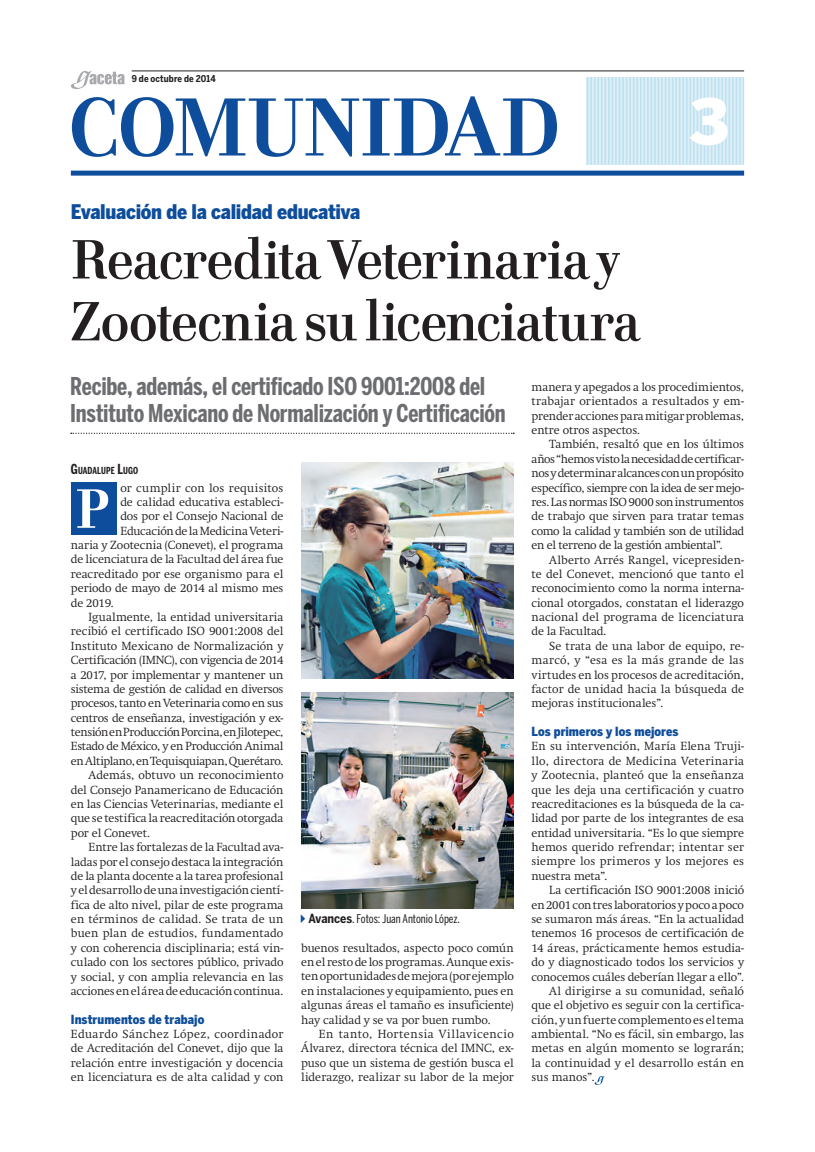
<style>
.page{position:relative;width:815px;height:1152px;background:#fff}
.page>*{position:absolute;margin:0;border:0;box-sizing:border-box;transform-origin:0 0}
.t1{font:700 83.75px "Cellini TF";letter-spacing:-.015em;color:#0d4d9b}
.t2{font:900 62.5px "Benton Sans";color:#fff}
._3_0_Tex_Cap_4{font:700 56.38px "Cellini TF";color:#fff}
._1_0_Cabeza_Principa{font:700 56.25px/61.9px "Cellini TF";letter-spacing:-.01em;color:#231f20;scale:.95 1}
._2_0_Sumario_2{font:700 extra-condensed 24.38px/27.5px "Benton Sans";letter-spacing:-.01em;color:#6c6d70}
._0_0_Balazo{font:900 condensed 20px "Benton Sans";letter-spacing:-.015em;color:#0d4d9b}
._3_0_Descanso{font:900 condensed 12.5px "Benton Sans";letter-spacing:.005em;color:#0d4d9b}
.t3{font:extra-condensed 11.88px "Benton Sans";letter-spacing:-.005em;color:#231f20}
._3_0_Texto{font:300 11.62px/14.4px "Swift";color:#231f20;text-align:justify}
._3_0_Tex_s_sangria{font:300 11.62px/14.4px "Swift";letter-spacing:.01em;color:#231f20;text-align:justify}
._3_0_Tex_Cap_4-2{font:300 11.62px "Swift";color:#231f20}
._3_0_Tex_Cap_4-3{font:300 11.62px "Swift";letter-spacing:.02em;color:#231f20}
._4_0_Crédito_nota{font:700 extra-condensed 9.62px "Benton Sans";letter-spacing:.01em;color:#231f20}
.t4{font:700 condensed 9.38px "Benton Sans";letter-spacing:.01em;color:#231f20}
.s1{font-size:13.75px}
.s2{font-weight:700;font-stretch:condensed;font-size:12.5px}
</style>
<div class="page">
<div style="left:71px;top:171px;width:673px;height:5px;background:#0d4d9b"></div>
<svg style="left:587px;top:77px;width:157px;height:88px;background:#cee8f3"></svg>
<svg style="left:71px;top:71px;width:53px;height:18px"></svg>
<hr style="left:132px;top:71px;width:612px;height:1px;background:#231f20">
<div style="left:71px;top:482px;width:46px;height:52px;background:#0d4d9b"></div>
<svg style="left:71px;top:433px;width:443px;height:1px"></svg>
<svg style="left:595px;top:1076px;width:10px;height:8px"></svg>
<img style="left:301px;top:463px;width:213px;height:215px">
<img style="left:301px;top:693px;width:213px;height:215px">
<p class="t4" style="left:132px;top:73px;width:86px">9 de octubre de 2014</p>
<h1 class="t1" style="left:68px;top:78px;width:495px">COMUNIDAD</h1>
<p class="t2" style="left:689px;top:84px;width:41px">3</p>
<p class="_0_0_Balazo" style="left:71px;top:200px;width:291px">Evaluación de la calidad educativa</p>
<p class="_1_0_Cabeza_Principa" style="left:71px;top:227px;width:601px">Reacredita Veterinaria y<br>Zootecnia su licenciatura</p>
<p class="_2_0_Sumario_2" style="left:70px;top:372px;width:437px">Recibe, además, el certificado ISO 9001:2008 del<br>Instituto Mexicano de Normalización y Certificación</p>
<p class="_3_0_Texto" style="left:531px;top:380px;width:214px">manera y apegados a los procedimientos, trabajar orientados a resultados y em&shy;prender acciones para mitigar problemas, entre otros aspectos.</p>
<p class="_3_0_Texto" style="left:531px;top:437px;width:214px;text-indent:18px">También, resaltó que en los últimos años “hemos visto la necesidad de certificar&shy;nos y determinar alcances con un propósito específico, siempre con la idea de ser mejo&shy;res. Las normas ISO 9000 son instrumentos de trabajo que sirven para tratar temas como la calidad y también son de utilidad en el terreno de la gestión ambiental”.</p>
<p class="_3_0_Texto" style="left:531px;top:552px;width:214px;text-indent:18px">Alberto Arrés Rangel, vicepresiden&shy;te del Conevet, mencionó que tanto el reconocimiento como la norma interna&shy;cional otorgados, constatan el liderazgo nacional del programa de licenciatura de la Facultad.</p>
<p class="_3_0_Texto" style="left:531px;top:638px;width:214px;text-indent:18px">Se trata de una labor de equipo, re&shy;marcó, y “esa es la más grande de las virtudes en los procesos de acreditación, factor de unidad hacia la búsqueda de mejoras institucionales”.</p>
<p class="_3_0_Descanso" style="left:531px;top:724px;width:149px">Los primeros y los mejores</p>
<p class="_3_0_Tex_s_sangria" style="left:531px;top:739px;width:214px">En su intervención, María Elena Truji&shy;llo, directora de Medicina Veterinaria y Zootecnia, planteó que la enseñanza que les deja una certificación y cuatro reacreditaciones es la búsqueda de la ca&shy;lidad por parte de los integrantes de esa entidad universitaria. “Es lo que siempre hemos querido refrendar; intentar ser siempre los primeros y los mejores es nuestra meta”.</p>
<p class="_3_0_Texto" style="left:531px;top:883px;width:214px;text-indent:18px">La certificación ISO 9001:2008 inició en 2001 con tres laboratorios y poco a poco se sumaron más áreas. “En la actualidad tenemos 16 procesos de certificación de 14 áreas, prácticamente hemos estudia&shy;do y diagnosticado todos los servicios y conocemos cuáles deberían llegar a ello”.</p>
<p class="_3_0_Texto" style="left:531px;top:983px;width:214px;text-indent:18px">Al dirigirse a su comunidad, señaló que el objetivo es seguir con la certifica&shy;ción, y un fuerte complemento es el tema ambiental. “No es fácil, sin embargo, las metas en algún momento se lograrán; la continuidad y el desarrollo están en sus manos”.</p>
<p class="_4_0_Crédito_nota" style="left:71px;top:465px;width:69px"><span class="s1">G</span>UADALUPE <span class="s1">L</span>UGO</p>
<p class="_3_0_Tex_Cap_4" style="left:75px;top:475px;width:36px">P</p>
<p class="_3_0_Tex_Cap_4-3" style="left:120px;top:481px;width:165px">or cumplir con los requisitos</p>
<p class="_3_0_Tex_Cap_4-2" style="left:120px;top:495px;width:165px">de calidad educativa estableci-</p>
<p class="_3_0_Tex_Cap_4-2" style="left:120px;top:509px;width:165px">dos por el Consejo Nacional de</p>
<p class="_3_0_Tex_Cap_4-2" style="left:120px;top:524px;width:165px">Educación de la Medicina Veteri-</p>
<p class="_3_0_Tex_Cap_4-2" style="left:71px;top:538px;width:214px">naria y Zootecnia (Conevet), el programa</p>
<p class="_3_0_Tex_Cap_4-2" style="left:71px;top:552px;width:214px">de licenciatura de la Facultad del área fue</p>
<p class="_3_0_Tex_Cap_4-2" style="left:71px;top:567px;width:214px">reacreditado por ese organismo para el</p>
<p class="_3_0_Tex_Cap_4-2" style="left:71px;top:581px;width:214px">periodo de mayo de 2014 al mismo mes</p>
<p class="_3_0_Tex_Cap_4-2" style="left:71px;top:596px;width:44px">de 2019.</p>
<p class="_3_0_Texto" style="left:71px;top:610px;width:214px;text-indent:18px">Igualmente, la entidad universitaria recibió el certificado ISO 9001:2008 del Instituto Mexicano de Normalización y Certificación (IMNC), con vigencia de 2014 a 2017, por implementar y mantener un sistema de gestión de calidad en diversos procesos, tanto en Veterinaria como en sus centros de enseñanza, investigación y ex&shy;tensión en Producción Porcina, en Jilotepec, Estado de México, y en Producción Animal en Altiplano, en Tequisquiapan, Querétaro.</p>
<p class="_3_0_Texto" style="left:71px;top:768px;width:214px;text-indent:18px">Además, obtuvo un reconocimiento del Consejo Panamericano de Educación en las Ciencias Veterinarias, mediante el que se testifica la reacreditación otorgada por el Conevet.</p>
<p class="_3_0_Texto" style="left:71px;top:840px;width:214px;text-indent:18px">Entre las fortalezas de la Facultad ava&shy;ladas por el consejo destaca la integración de la planta docente a la tarea profesional y el desarrollo de una investigación cientí&shy;fica de alto nivel, pilar de este programa en términos de calidad. Se trata de un buen plan de estudios, fundamentado y con coherencia disciplinaria; está vin&shy;culado con los sectores público, privado y social, y con amplia relevancia en las acciones en el área de educación continua.</p>
<p class="_3_0_Descanso" style="left:71px;top:1011px;width:135px">Instrumentos de trabajo</p>
<p class="_3_0_Tex_s_sangria" style="left:71px;top:1026px;width:214px">Eduardo Sánchez López, coordinador de Acreditación del Conevet, dijo que la relación entre investigación y docencia en licenciatura es de alta calidad y con</p>
<p class="t3" style="left:308px;top:911px;width:153px"><span class="s2">Avances</span>. Fotos: Juan Antonio López.</p>
<p class="_3_0_Tex_s_sangria" style="left:301px;top:940px;width:214px">buenos resultados, aspecto poco común en el resto de los programas. Aunque exis&shy;ten oportunidades de mejora (por ejemplo en instalaciones y equipamiento, pues en algunas áreas el tamaño es insuficiente) hay calidad y se va por buen rumbo.</p>
<p class="_3_0_Texto" style="left:301px;top:1026px;width:214px;text-indent:18px">En tanto, Hortensia Villavicencio Álvarez, directora técnica del IMNC, ex&shy;puso que un sistema de gestión busca el liderazgo, realizar su labor de la mejor</p>
</div>
